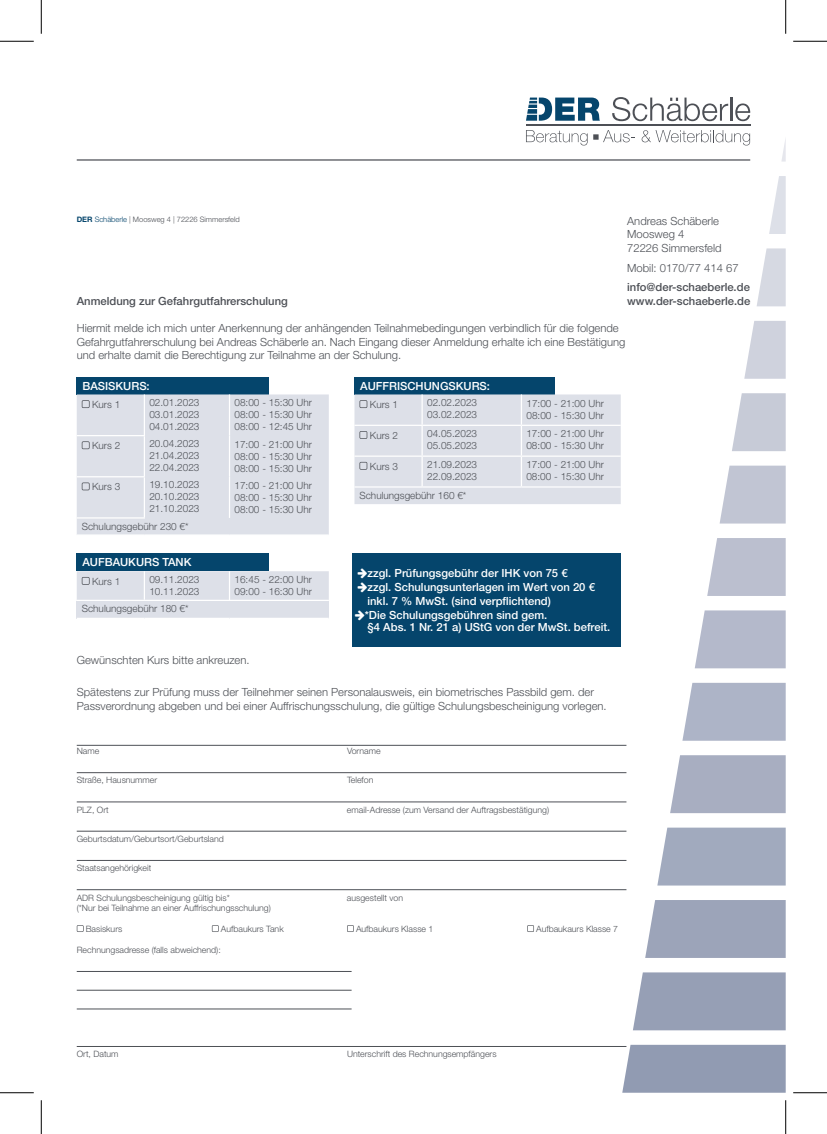
<style>
.page{position:relative;width:827px;height:1134px;background:#fff}
.page>*{position:absolute;margin:0;border:0;box-sizing:border-box;transform-origin:0 0}
.t1{font:300 11.25px/13.5px "Helvetica Neue LT Pro";color:#4d5056}
.t2{font:500 11.25px/13.5px "Helvetica Neue LT Pro";color:#fff}
.t3{font:500 11.25px "Helvetica Neue LT Pro";color:#4d5056}
.t4{font:300 10px/12px "Helvetica Neue LT Pro";color:#4d5056}
.t5{font:300 8.75px "Helvetica Neue LT Pro";color:#4d5056}
.t6{font:300 7.5px "Helvetica Neue LT Pro";color:#4d5056}
.s1{font-weight:700;color:#05456c}
.s2{color:#05456c}
</style>
<div class="page">
<div style="left:77px;top:601px;width:252px;height:17px;background:#dde0e8"></div>
<svg style="left:781px;top:143px;width:4px;height:19px"></svg>
<svg style="left:769px;top:176px;width:16px;height:58px"></svg>
<svg style="left:757px;top:248px;width:28px;height:58px"></svg>
<svg style="left:744px;top:321px;width:41px;height:58px;background:#d5d7e1"></svg>
<svg style="left:732px;top:393px;width:53px;height:58px;background:#cccfda"></svg>
<svg style="left:719px;top:466px;width:66px;height:57px;background:#c6c9d6"></svg>
<svg style="left:707px;top:538px;width:78px;height:58px;background:#bfc3d2"></svg>
<svg style="left:695px;top:610px;width:90px;height:58px;background:#b8bdce"></svg>
<svg style="left:682px;top:683px;width:103px;height:58px;background:#b1b8ca"></svg>
<div style="left:670px;top:755px;width:115px;height:58px;background:#a8aec1"></div>
<div style="left:657px;top:827px;width:128px;height:58px;background:#a1aabe"></div>
<div style="left:645px;top:900px;width:140px;height:58px;background:#9ca4b9"></div>
<div style="left:633px;top:972px;width:152px;height:58px;background:#969fb5"></div>
<div style="left:622px;top:1045px;width:163px;height:47px;background:#919bb2"></div>
<hr style="left:77px;top:772px;width:549px;height:1px;background:#4d5056">
<hr style="left:77px;top:801px;width:549px;height:1px;background:#4d5056">
<hr style="left:77px;top:831px;width:549px;height:1px;background:#4d5056">
<hr style="left:77px;top:860px;width:549px;height:1px;background:#4d5056">
<hr style="left:77px;top:889px;width:549px;height:1px;background:#4d5056">
<svg style="left:77px;top:925px;width:7px;height:7px"></svg>
<svg style="left:212px;top:925px;width:7px;height:7px"></svg>
<svg style="left:347px;top:925px;width:7px;height:7px"></svg>
<svg style="left:527px;top:925px;width:7px;height:7px"></svg>
<hr style="left:77px;top:971px;width:274px;height:1px;background:#4d5056">
<hr style="left:77px;top:990px;width:274px;height:1px;background:#4d5056">
<hr style="left:77px;top:1008px;width:274px;height:1px;background:#4d5056">
<hr style="left:77px;top:1046px;width:549px;height:1px;background:#4d5056">
<svg style="left:526px;top:130px;width:61px;height:16px"></svg>
<svg style="left:593px;top:130px;width:41px;height:12px"></svg>
<svg style="left:641px;top:130px;width:108px;height:16px"></svg>
<svg style="left:612px;top:97px;width:116px;height:24px"></svg>
<hr style="left:730px;top:98px;width:2px;height:23px;background:#4d5056">
<svg style="left:735px;top:103px;width:15px;height:18px"></svg>
<hr style="left:525px;top:125px;width:224px;height:1px;background:#4d5056">
<svg style="left:526px;top:98px;width:73px;height:23px"></svg>
<hr style="left:77px;top:159px;width:673px;height:2px;background:#4d5056">
<div style="left:77px;top:377px;width:192px;height:17px;background:#05456c"></div>
<div style="left:77px;top:553px;width:192px;height:18px;background:#05456c"></div>
<div style="left:352px;top:553px;width:268px;height:94px;background:#05456c"></div>
<div style="left:354px;top:377px;width:200px;height:17px;background:#05456c"></div>
<hr style="left:77px;top:745px;width:549px;height:1px;background:#4d5056">
<div style="left:77px;top:394px;width:252px;height:141px;background:#dde0e8"></div>
<div style="left:77px;top:571px;width:252px;height:29px;background:#dde0e8"></div>
<svg style="left:354px;top:394px;width:266px;height:110px;background:#dde0e8"></svg>
<hr style="left:0;top:41px;width:34px;height:1px;background:#000">
<hr style="left:792px;top:41px;width:34px;height:1px;background:#000">
<hr style="left:0;top:1092px;width:34px;height:1px;background:#000">
<hr style="left:792px;top:1092px;width:34px;height:1px;background:#000">
<hr style="left:41px;top:0;width:1px;height:34px;background:#000">
<hr style="left:41px;top:1100px;width:1px;height:34px;background:#000">
<hr style="left:785px;top:0;width:1px;height:34px;background:#000">
<hr style="left:785px;top:1100px;width:1px;height:34px;background:#000">
<p class="t6" style="left:77px;top:215px;width:164px"><span class="s1">DER</span> <span class="s2">Schäberle</span> | Moosweg 4 | 72226 Simmersfeld</p>
<p class="t1" style="left:627px;top:214px;width:96px">Andreas Schäberle<br>Moosweg 4<br>72226 Simmersfeld</p>
<p class="t1" style="left:627px;top:261px;width:113px">Mobil: 0170/77 414 67</p>
<p class="t3" style="left:627px;top:281px;width:124px">info@der-schaeberle.de</p>
<p class="t3" style="left:77px;top:294px;width:212px">Anmeldung zur Gefahrgutfahrerschulung</p>
<p class="t3" style="left:627px;top:294px;width:124px">www.der-schaeberle.de</p>
<p class="t1" style="left:77px;top:321px;width:550px">Hiermit melde ich mich unter Anerkennung der anhängenden Teilnahmebedingungen verbindlich für die folgende<br>Gefahrgutfahrerschulung bei Andreas Schäberle an. Nach Eingang dieser Anmeldung erhalte ich eine Bestätigung und erhalte damit die Berechtigung zur Teilnahme an der Schulung.</p>
<p class="t2" style="left:82px;top:379px;width:69px">BASISKURS:</p>
<p class="t2" style="left:360px;top:379px;width:131px">AUFFRISCHUNGSKURS:</p>
<p class="t4" style="left:149px;top:396px;width:52px;text-align:justify">02.01.2023<br>03.01.2023<br>04.01.2023</p>
<p class="t4" style="left:234px;top:396px;width:79px;text-align:justify">08:00 - 15:30 Uhr 08:00 - 15:30 Uhr 08:00 - 12:45 Uhr</p>
<p class="t4" style="left:92px;top:398px;width:30px">Kurs 1</p>
<p class="t4" style="left:92px;top:439px;width:30px">Kurs 2</p>
<p class="t4" style="left:149px;top:437px;width:52px;text-align:justify">20.04.2023<br>21.04.2023<br>22.04.2023</p>
<p class="t4" style="left:234px;top:438px;width:79px;text-align:justify">17:00 - 21:00 Uhr 08:00 - 15:30 Uhr 08:00 - 15:30 Uhr</p>
<p class="t4" style="left:92px;top:480px;width:30px">Kurs 3</p>
<p class="t4" style="left:149px;top:478px;width:52px;text-align:justify">19.10.2023<br>20.10.2023<br>21.10.2023</p>
<p class="t4" style="left:234px;top:479px;width:79px;text-align:justify">17:00 - 21:00 Uhr 08:00 - 15:30 Uhr 08:00 - 15:30 Uhr</p>
<p class="t4" style="left:82px;top:520px;width:108px">Schulungsgebühr 230 €*</p>
<p class="t2" style="left:82px;top:555px;width:110px">AUFBAUKURS TANK</p>
<p class="t4" style="left:92px;top:575px;width:30px">Kurs 1</p>
<p class="t4" style="left:149px;top:573px;width:52px">09.11.2023<br>10.11.2023</p>
<p class="t4" style="left:234px;top:573px;width:79px">16:45 - 22:00 Uhr<br>09:00 - 16:30 Uhr</p>
<p class="t4" style="left:82px;top:603px;width:108px">Schulungsgebühr 180 €*</p>
<p class="t4" style="left:370px;top:398px;width:30px">Kurs 1</p>
<p class="t4" style="left:427px;top:396px;width:52px">02.02.2023<br>03.02.2023</p>
<p class="t4" style="left:526px;top:397px;width:79px">17:00 - 21:00 Uhr<br>08:00 - 15:30 Uhr</p>
<p class="t4" style="left:370px;top:429px;width:30px">Kurs 2</p>
<p class="t4" style="left:427px;top:427px;width:52px">04.05.2023<br>05.05.2023</p>
<p class="t4" style="left:526px;top:428px;width:79px">17:00 - 21:00 Uhr<br>08:00 - 15:30 Uhr</p>
<p class="t4" style="left:370px;top:460px;width:30px">Kurs 3</p>
<p class="t4" style="left:427px;top:458px;width:52px">21.09.2023<br>22.09.2023</p>
<p class="t4" style="left:526px;top:458px;width:79px">17:00 - 21:00 Uhr<br>08:00 - 15:30 Uhr</p>
<p class="t4" style="left:359px;top:489px;width:108px">Schulungsgebühr 160 €*</p>
<p class="t2" style="left:367px;top:566px;width:229px">zzgl. Prüfungsgebühr der IHK von 75 €<br>zzgl. Schulungsunterlagen im Wert von 20 €</p>
<p class="t2" style="left:364px;top:608px;width:247px;line-height:12.6px">*Die Schulungsgebühren sind gem.<br>§4 Abs. 1 Nr. 21 a) UStG von der MwSt. befreit.</p>
<p class="t2" style="left:367px;top:594px;width:185px">inkl. 7 % MwSt. (sind verpflichtend)</p>
<p class="t1" style="left:77px;top:653px;width:174px">Gewünschten Kurs bitte ankreuzen.</p>
<p class="t1" style="left:77px;top:685px;width:531px">Spätestens zur Prüfung muss der Teilnehmer seinen Personalausweis, ein biometrisches Passbild gem. der<br>Passverordnung abgeben und bei einer Auffrischungsschulung, die gültige Schulungsbescheinigung vorlegen.</p>
<p class="t5" style="left:77px;top:746px;width:24px">Name</p>
<p class="t5" style="left:347px;top:746px;width:35px">Vorname</p>
<p class="t5" style="left:77px;top:775px;width:82px">Straße, Hausnummer</p>
<p class="t5" style="left:347px;top:775px;width:28px">Telefon</p>
<p class="t5" style="left:77px;top:804px;width:33px">PLZ, Ort</p>
<p class="t5" style="left:347px;top:804px;width:203px">email-Adresse (zum Versand der Auftragsbestätigung)</p>
<p class="t5" style="left:77px;top:833px;width:148px">Geburtsdatum/Geburtsort/Geburtsland</p>
<p class="t5" style="left:77px;top:863px;width:76px">Staatsangehörigkeit</p>
<p class="t5" style="left:77px;top:892px;width:154px">ADR Schulungsbescheinigung gültig bis*</p>
<p class="t5" style="left:347px;top:892px;width:58px">ausgestellt von</p>
<p class="t5" style="left:77px;top:902px;width:196px">(*Nur bei Teilnahme an einer Auffrischungsschulung)</p>
<p class="t5" style="left:86px;top:923px;width:38px">Basiskurs</p>
<p class="t5" style="left:221px;top:923px;width:64px">Aufbaukurs Tank</p>
<p class="t5" style="left:356px;top:923px;width:79px">Aufbaukurs Klasse 1</p>
<p class="t5" style="left:536px;top:923px;width:83px">Aufbaukaurs Klasse 7</p>
<p class="t5" style="left:77px;top:944px;width:145px">Rechnungsadresse (falls abweichend):</p>
<p class="t5" style="left:77px;top:1049px;width:43px">Ort, Datum</p>
<p class="t5" style="left:347px;top:1049px;width:151px">Unterschrift des Rechnungsempfängers</p>
</div>
